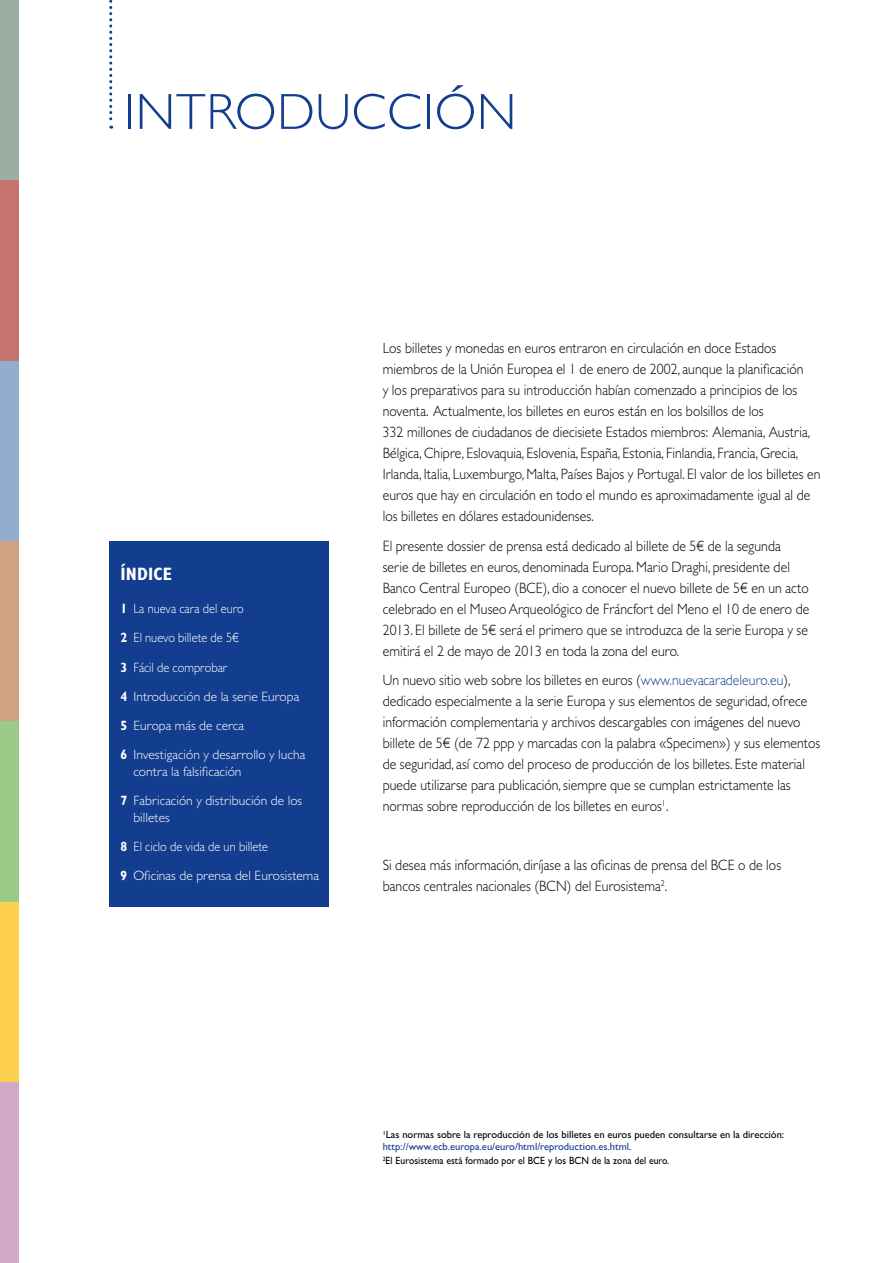
<style>
.page{position:relative;width:893px;height:1263px;background:#fff}
.page>*{position:absolute;margin:0;border:0;box-sizing:border-box;transform-origin:0 0}
.t1{font:300 51px "Gill Sans MT Pro";letter-spacing:.02em;color:#133d8e}
.t2{font:700 condensed 18px "Gill Sans MT Pro";letter-spacing:.005em;color:#fff}
.t3{font:300 15px/21px "Gill Sans MT Pro";letter-spacing:.005em;color:#000;scale:.92 1}
.t4{font:300 13.5px/29.2px "Gill Sans MT Pro";letter-spacing:.005em;color:#fff;scale:.92 1}
.t5{font:300 13.5px/29.2px "Gill Sans MT Pro";letter-spacing:.005em;color:#fff}
.t6{font:500 10.5px/12px "Gill Sans MT Pro";color:#000}
.t7{font:500 10.5px "Gill Sans MT Pro";color:#000;scale:.92 1}
.s1{font-weight:700}
.s2{color:#133d8e}
</style>
<div class="page">
<div style="left:0;top:0;width:18px;height:180px;background:#9cada3"></div>
<div style="left:0;top:180px;width:18px;height:181px;background:#c6746e"></div>
<div style="left:0;top:361px;width:18px;height:180px;background:#91afcc"></div>
<div style="left:0;top:541px;width:18px;height:181px;background:#d2a183"></div>
<div style="left:0;top:722px;width:18px;height:180px;background:#9bca88"></div>
<div style="left:0;top:902px;width:18px;height:180px;background:#fdd14d"></div>
<div style="left:0;top:1082px;width:18px;height:181px;background:#d2a9c7"></div>
<svg style="left:109px;top:0;width:3px;height:129px"></svg>
<div style="left:109px;top:541px;width:220px;height:366px;background:#133d8e"></div>
<h1 class="t1" style="left:124px;top:81px;width:394px">Introducción</h1>
<p class="t2" style="left:121px;top:563px;width:53px">ÍNDICE</p>
<p class="t4" style="left:121px;top:594px;width:202px"><span class="s1">1</span> La nueva cara del euro<br><span class="s1">2</span> El nuevo billete de 5€<br><span class="s1">3</span> Fácil de comprobar<br><span class="s1">4</span> Introducción de la serie Europa<br><span class="s1">5</span> Europa más de cerca<br><span class="s1">6</span> Investigación y desarrollo y lucha</p>
<p class="t5" style="left:121px;top:756px;width:183px;text-indent:13px">contra la falsificación<br><span class="s1">7</span> Fabricación y distribución de los</p>
<p class="t5" style="left:121px;top:802px;width:200px;text-indent:13px">billetes<br><span class="s1">8</span> El ciclo de vida de un billete<br><span class="s1">9</span> Oficinas de prensa del Eurosistema</p>
<p class="t3" style="left:383px;top:337px;width:477px">Los billetes y monedas en euros entraron en circulación en doce Estados miembros de la Unión Europea el 1 de enero de 2002, aunque la planificación<br>y los preparativos para su introducción habían comenzado a principios de los noventa. Actualmente, los billetes en euros están en los bolsillos de los<br>332 millones de ciudadanos de diecisiete Estados miembros: Alemania, Austria, Bélgica, Chipre, Eslovaquia, Eslovenia, España, Estonia, Finlandia, Francia, Grecia, Irlanda, Italia, Luxemburgo, Malta, Países Bajos y Portugal. El valor de los billetes en euros que hay en circulación en todo el mundo es aproximadamente igual al de los billetes en dólares estadounidenses.</p>
<p class="t3" style="left:383px;top:535px;width:465px">El presente dossier de prensa está dedicado al billete de 5€ de la segunda serie de billetes en euros, denominada Europa. Mario Draghi, presidente del Banco Central Europeo (BCE), dio a conocer el nuevo billete de 5€ en un acto celebrado en el Museo Arqueológico de Fráncfort del Meno el 10 de enero de 2013. El billete de 5€ será el primero que se introduzca de la serie Europa y se emitirá el 2 de mayo de 2013 en toda la zona del euro.</p>
<p class="t3" style="left:383px;top:669px;width:477px">Un nuevo sitio web sobre los billetes en euros (<span class="s2">www.nuevacaradeleuro.eu</span>), dedicado especialmente a la serie Europa y sus elementos de seguridad, ofrece información complementaria y archivos descargables con imágenes del nuevo billete de 5€ (de 72 ppp y marcadas con la palabra «Specimen») y sus elementos de seguridad, así como del proceso de producción de los billetes. Este material puede utilizarse para publicación, siempre que se cumplan estrictamente las normas sobre reproducción de los billetes en euros<sup>1</sup>.</p>
<p class="t3" style="left:383px;top:854px;width:435px">Si desea más información, diríjase a las oficinas de prensa del BCE o de los bancos centrales nacionales (BCN) del Eurosistema<sup>2</sup>.</p>
<p class="t6" style="left:383px;top:1129px;width:403px"><sup>1</sup>Las normas sobre la reproducción de los billetes en euros pueden consultarse en la dirección: <span class="s2">http://www.ecb.europa.eu/euro/html/reproduction.es.html</span>.</p>
<p class="t7" style="left:383px;top:1155px;width:313px"><sup>2</sup>El Eurosistema está formado por el BCE y los BCN de la zona del euro.</p>
</div>
